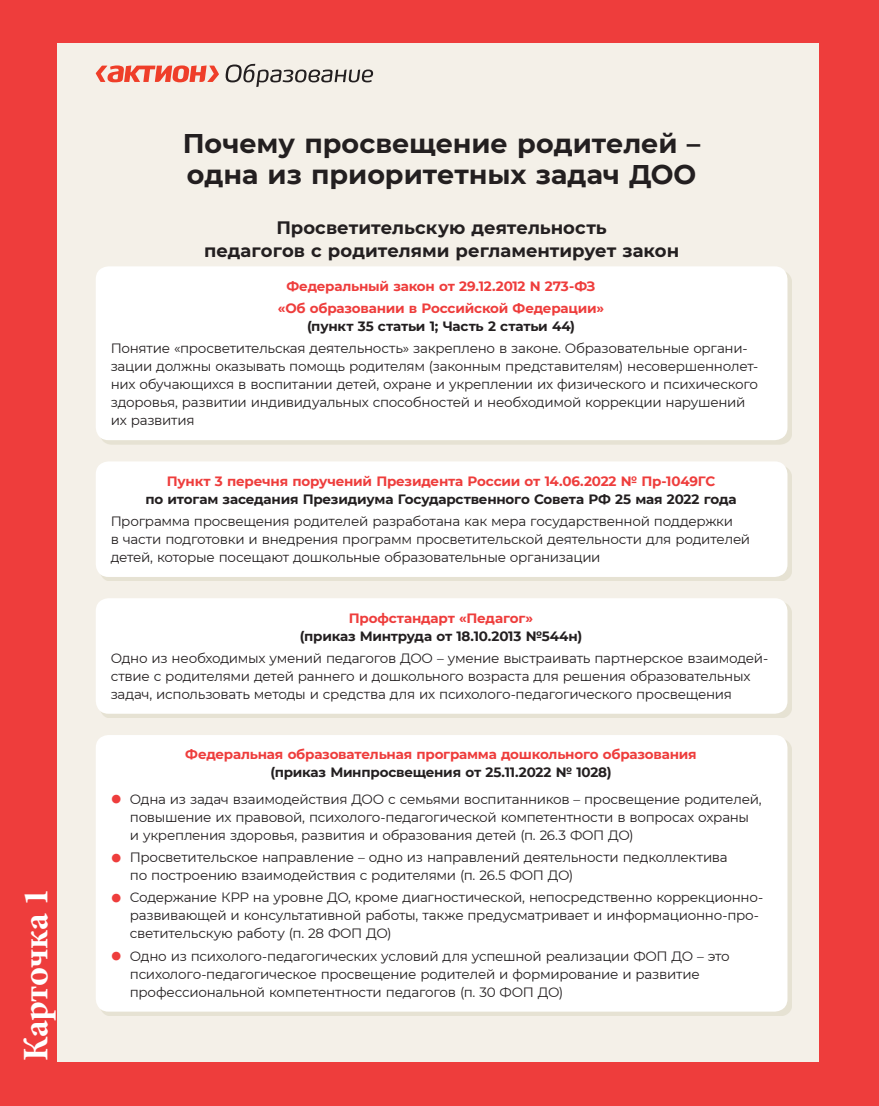
<style>
.page{position:relative;width:879px;height:1106px;background:#fff}
.page>*{position:absolute;margin:0;border:0;box-sizing:border-box;transform-origin:0 0}
.t1{font:700 36px "Minion Pro";letter-spacing:-.015em;color:#fff}
.t2{font:700 27px/31.5px "Montserrat";color:#231f20}
.t3{font:700 18px/22.5px "Montserrat";color:#231f20;text-align:center}
.t4{font:13.5px/18px "Montserrat";letter-spacing:-.02em;color:#231f20}
.t5{font:700 13.5px/22.2px "Montserrat";letter-spacing:-.015em;color:#ee3d3c;text-align:center}
.t6{font:700 13.5px "Montserrat";letter-spacing:-.015em;color:#231f20}
.s1{color:#ee3d3c}
</style>
<div class="page">
<div style="left:0;top:0;width:878px;height:1106px;background:#ee3d3c"></div>
<div style="left:57px;top:44px;width:762px;height:1018px;background:#f4f0e8"></div>
<svg style="left:96px;top:65px;width:123px;height:17px"></svg>
<svg style="left:225px;top:64px;width:148px;height:23px"></svg>
<div style="left:100px;top:270px;width:691px;height:174px;background:#e6e2d3"></div>
<div style="left:96px;top:266px;width:691px;height:174px;background:#fff;border-radius:13px"></div>
<div style="left:100px;top:465px;width:691px;height:116px;background:#e6e2d3"></div>
<div style="left:96px;top:461px;width:691px;height:116px;background:#fff;border-radius:13px"></div>
<div style="left:100px;top:602px;width:691px;height:116px;background:linear-gradient(to right,#e6e2d3,#e6e2d3)"></div>
<div style="left:96px;top:598px;width:691px;height:115px;background:#fff;border-radius:13px"></div>
<svg style="left:100px;top:740px;width:691px;height:276px;fill:#e6e2d3"></svg>
<div style="left:96px;top:735px;width:691px;height:276px;background:#fff;border-radius:13px"></div>
<h1 class="t1" style="left:11px;top:1061px;width:174px;rotate:-90deg">Карточка 1</h1>
<h2 class="t2" style="left:183px;top:126px;width:518px">Почему просвещение родителей – одна из приоритетных задач ДОО</h2>
<h3 class="t3" style="left:204px;top:216px;width:476px">Просветительскую деятельность<br>педагогов с родителями регламентирует закон</h3>
<p class="t5" style="left:278px;top:274px;width:327px">Федеральный закон от 29.12.2012 N 273-ФЗ «Об образовании в Российской Федерации»</p>
<p class="t6" style="left:307px;top:316px;width:269px">(пункт 35 статьи 1; Часть 2 статьи 44)</p>
<p class="t4" style="left:111px;top:339px;width:648px">Понятие «просветительская деятельность» закреплено в законе. Образовательные органи&shy;зации должны оказывать помощь родителям (законным представителям) несовершеннолет&shy;них обучающихся в воспитании детей, охране и укреплении их физического и психического здоровья, развитии индивидуальных способностей и необходимой коррекции нарушений их развития</p>
<p class="t5" style="left:167px;top:469px;width:549px">Пункт 3 перечня поручений Президента России от 14.06.2022 № Пр-1049ГС</p>
<p class="t6" style="left:145px;top:489px;width:592px">по итогам заседания Президиума Государственного Совета РФ 25 мая 2022 года</p>
<p class="t4" style="left:111px;top:512px;width:640px">Программа просвещения родителей разработана как мера государственной поддержки<br>в части подготовки и внедрения программ просветительской деятельности для родителей детей, которые посещают дошкольные образовательные организации</p>
<p class="t5" style="left:349px;top:606px;width:185px">Профстандарт «Педагог»</p>
<p class="t6" style="left:300px;top:626px;width:283px">(приказ Минтруда от 18.10.2013 №544н)</p>
<p class="t4" style="left:111px;top:648px;width:658px">Одно из необходимых умений педагогов ДОО – умение выстраивать партнерское взаимодей&shy;ствие с родителями детей раннего и дошкольного возраста для решения образовательных задач, использовать методы и средства для их психолого-педагогического просвещения</p>
<p class="t5" style="left:185px;top:742px;width:512px">Федеральная образовательная программа дошкольного образования</p>
<p class="t6" style="left:270px;top:762px;width:342px">(приказ Минпросвещения от 25.11.2022 № 1028)</p>
<p class="t4" style="left:130px;top:789px;width:633px;text-indent:-19px"><span class="s1">•</span> Одна из задач взаимодействия ДОО с семьями воспитанников – просвещение родителей, повышение их правовой, психолого-педагогической компетентности в вопросах охраны и укрепления здоровья, развития и образования детей (п. 26.3 ФОП ДО)</p>
<p class="t4" style="left:130px;top:848px;width:599px;text-indent:-19px"><span class="s1">•</span> Просветительское направление – одно из направлений деятельности педколлектива по построению взаимодействия с родителями (п. 26.5 ФОП ДО)</p>
<p class="t4" style="left:130px;top:888px;width:634px;text-indent:-19px"><span class="s1">•</span> Содержание КРР на уровне ДО, кроме диагностической, непосредственно коррекционно&shy;развивающей и консультативной работы, также предусматривает и информационно-про&shy;светительскую работу (п. 28 ФОП ДО)</p>
<p class="t4" style="left:130px;top:946px;width:601px;text-indent:-19px"><span class="s1">•</span> Одно из психолого-педагогических условий для успешной реализации ФОП ДО – это психолого-педагогическое просвещение родителей и формирование и развитие профессиональной компетентности педагогов (п. 30 ФОП ДО)</p>
</div>
